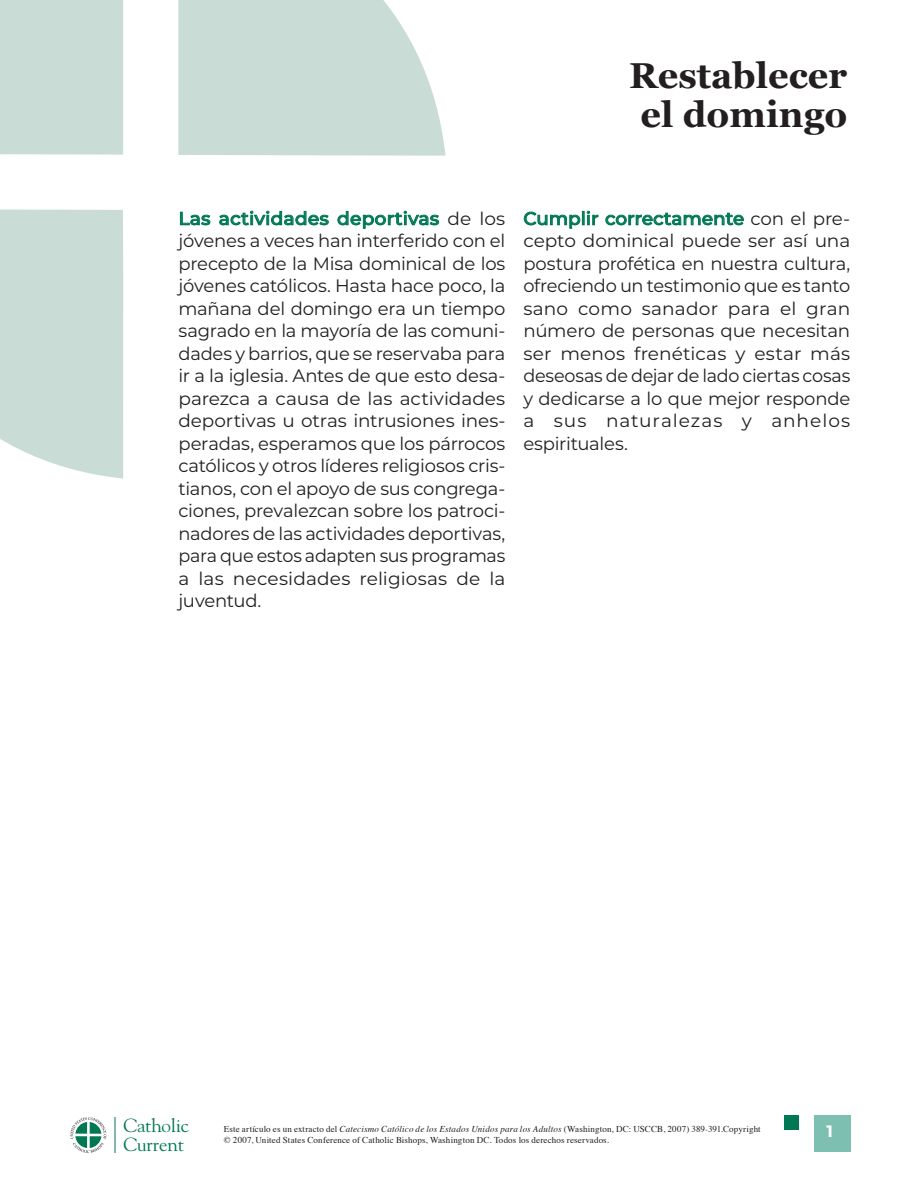
<style>
.page{position:relative;width:918px;height:1188px;background:#fff}
.page>*{position:absolute;margin:0;border:0;box-sizing:border-box;transform-origin:0 0}
.t1{font:700 36px/38.8px "Georgia";color:#231f20;text-align:center}
.t2{font:18.9px "Goudy Std";letter-spacing:-.02em;color:#007854}
.t3{font:18.9px "Goudy Std";color:#007854}
.Body_Copy{font:18px/22.5px "Montserrat";color:#231f20;text-align:justify}
.Paragraph_Style_Emph{font:700 16.5px "Montserrat";color:#fff}
.Body_Copy-2{font:9px/10.8px "Times";letter-spacing:.015em;color:#231f20}
.s1{font-weight:500;color:#007854}
.s2{font-style:italic}
</style>
<div class="page">
<div style="left:0;top:0;width:123px;height:155px;background:#c9dcd5"></div>
<svg style="left:178px;top:0;width:267px;height:156px;background:#cddfd8"></svg>
<div style="left:0;top:209px;width:124px;height:270px;background:#c9dcd5"></div>
<div style="left:784px;top:1115px;width:15px;height:15px;background:#007854"></div>
<div style="left:814px;top:1115px;width:36px;height:36px;background:#7dbfb1"></div>
<svg style="left:70px;top:1117px;width:36px;height:36px"></svg>
<hr style="left:114px;top:1117px;width:2px;height:36px;background:#82bba5">
<svg style="left:180px;top:211px;width:31px;height:15px"></svg>
<svg style="left:219px;top:211px;width:110px;height:15px"></svg>
<svg style="left:337px;top:211px;width:102px;height:18px"></svg>
<svg style="left:524px;top:211px;width:75px;height:18px"></svg>
<svg style="left:605px;top:212px;width:139px;height:14px"></svg>
<p class="t1" style="left:629px;top:54px;width:220px">Restablecer el domingo</p>
<p class="Body_Copy" style="left:178px;top:207px;width:328px"><span class="s1">Las actividades deportivas</span> de los jóvenes a veces han interferido con el precepto de la Misa dominical de los jóvenes católicos. Hasta hace poco, la mañana del domingo era un tiempo sagrado en la mayoría de las comuni&shy;dades y barrios, que se reservaba para ir a la iglesia. Antes de que esto desa&shy;parezca a causa de las actividades deportivas u otras intrusiones ines&shy;peradas, esperamos que los párrocos católicos y otros líderes religiosos cris&shy;tianos, con el apoyo de sus congrega&shy;ciones, prevalezcan sobre los patroci&shy;nadores de las actividades deportivas, para que estos adapten sus programas a las necesidades religiosas de la juventud.</p>
<p class="Body_Copy" style="left:523px;top:207px;width:328px"><span class="s1">Cumplir correctamente</span> con el pre&shy;cepto dominical puede ser así una postura profética en nuestra cultura, ofreciendo un testimonio que es tanto sano como sanador para el gran número de personas que necesitan ser menos frenéticas y estar más deseosas de dejar de lado ciertas cosas y dedicarse a lo que mejor responde a sus naturalezas y anhelos espirituales.</p>
<p class="t2" style="left:123px;top:1114px;width:67px">Catholic</p>
<p class="Paragraph_Style_Emph" style="left:826px;top:1120px;width:8px">1</p>
<p class="t3" style="left:123px;top:1133px;width:62px">Current</p>
<p class="Body_Copy-2" style="left:224px;top:1123px;width:538px">Este artículo es un extracto del <span class="s2">Catecismo Católico de los Estados Unidos para los Adultos</span> (Washington, DC: USCCB, 2007) 389-391.Copyright © 2007, United States Conference of Catholic Bishops, Washington DC. Todos los derechos reservados.</p>
</div>
